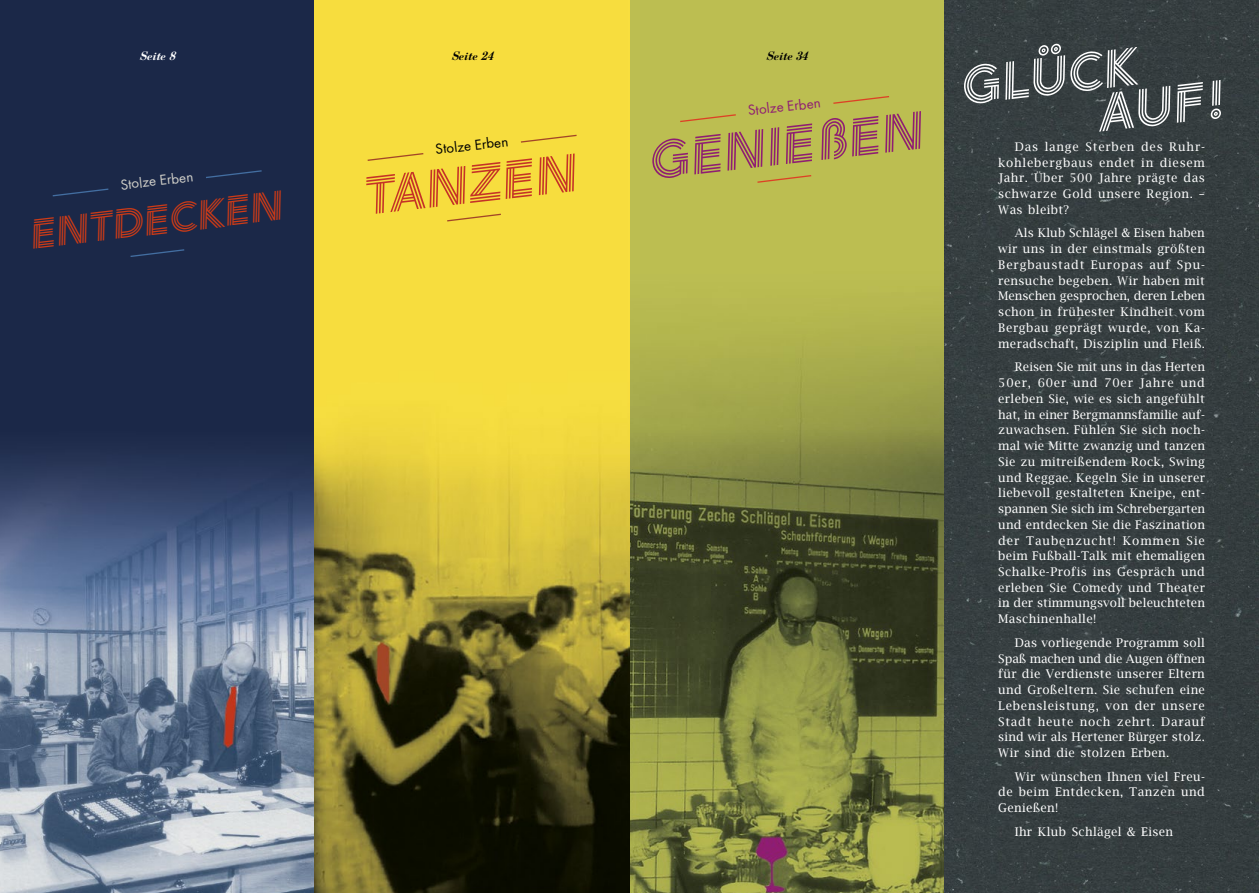
<style>
.page{position:relative;width:1259px;height:893px;background:#fff}
.page>*{position:absolute;margin:0;border:0;box-sizing:border-box;transform-origin:0 0}
.t1{font:53.1px "Arya Triple Slant";color:#fff}
.t2{font:52.95px "Arya Triple Slant";color:#8f1e72}
.t3{font:52.95px "Arya Triple Slant";color:#c53227}
.t4{font:52.95px "Arya Triple Slant";color:#fff}
.t5{font:41.1px "Arya Triple Slant";color:#ce3b17}
.t6{font:15px "Futura PT";color:#cfcec8}
.t7{font:15px "Futura PT";color:#8f1e72}
.t8{font:15px "Futura PT";color:#000}
.t9{font:12px/15.8px "Lucida Bright";letter-spacing:.03em;color:#fff;text-align:justify}
.t10{font:italic 700 12px "Berenis ADF Pro";color:#000}
.t11{font:italic 700 12px "Berenis ADF Pro";color:#fff}
</style>
<div class="page">
<img style="left:0;top:0;width:1259px;height:893px">
<svg style="left:51px;top:188px;width:59px;height:9px"></svg>
<svg style="left:204px;top:169px;width:59px;height:10px"></svg>
<svg style="left:679px;top:113px;width:58px;height:10px"></svg>
<svg style="left:832px;top:95px;width:58px;height:10px"></svg>
<svg style="left:366px;top:152px;width:59px;height:10px"></svg>
<svg style="left:519px;top:134px;width:59px;height:9px"></svg>
<svg style="left:129px;top:248px;width:57px;height:10px"></svg>
<svg style="left:446px;top:213px;width:56px;height:9px"></svg>
<svg style="left:756px;top:174px;width:56px;height:10px"></svg>
<p class="t11" style="left:140px;top:49px;width:37px">Seite 8</p>
<p class="t10" style="left:451px;top:49px;width:43px">Seite 24</p>
<p class="t10" style="left:766px;top:49px;width:43px">Seite 34</p>
<p class="t6" style="left:119px;top:176px;width:75px;rotate:-7deg">Stolze Erben</p>
<h3 class="t5" style="left:26px;top:210px;width:256px;rotate:-7deg">EntDECKEN</h3>
<p class="t8" style="left:434px;top:141px;width:75px;rotate:-7deg">Stolze Erben</p>
<h2 class="t3" style="left:358px;top:165px;width:216px;rotate:-7deg">TANZEN</h2>
<p class="t7" style="left:747px;top:102px;width:75px;rotate:-7deg">Stolze Erben</p>
<h2 class="t2" style="left:643px;top:130px;width:278px;rotate:-7deg">Genießen</h2>
<h2 class="t4" style="left:955px;top:54px;width:179px;rotate:-7deg">Glück</h2>
<h1 class="t1" style="left:1092px;top:81px;width:131px;rotate:-7deg">Auf!</h1>
<p class="t9" style="left:998px;top:139px;width:208px;text-indent:16px">Das lange Sterben des Ruhr&shy;kohlebergbaus endet in diesem Jahr. Über 500 Jahre prägte das schwarze Gold unsere Region. – Was bleibt?</p>
<p class="t9" style="left:998px;top:225px;width:208px;text-indent:16px">Als Klub Schlägel &amp; Eisen haben wir uns in der einstmals größten Bergbaustadt Europas auf Spu&shy;rensuche begeben. Wir haben mit Menschen gesprochen, deren Leben schon in frühester Kindheit vom Bergbau geprägt wurde, von Ka&shy;meradschaft, Disziplin und Fleiß.</p>
<p class="t9" style="left:998px;top:359px;width:208px;text-indent:16px">Reisen Sie mit uns in das Herten 50er, 60er und 70er Jahre und erleben Sie, wie es sich angefühlt hat, in einer Bergmannsfamilie auf&shy;zuwachsen. Fühlen Sie sich noch&shy;mal wie Mitte zwanzig und tanzen Sie zu mitreißendem Rock, Swing und Reggae. Kegeln Sie in unserer liebevoll gestalteten Kneipe, ent&shy;spannen Sie sich im Schrebergarten und entdecken Sie die Faszination der Taubenzucht! Kommen Sie beim Fußball-Talk mit ehemaligen Schalke-Profis ins Gespräch und erleben Sie Comedy und Theater in der stimmungsvoll beleuchteten Maschinenhalle!</p>
<p class="t9" style="left:998px;top:635px;width:208px;text-indent:16px">Das vorliegende Programm soll Spaß machen und die Augen öffnen für die Verdienste unserer Eltern und Großeltern. Sie schufen eine Lebensleistung, von der unsere Stadt heute noch zehrt. Darauf sind wir als Hertener Bürger stolz.<br>Wir sind die stolzen Erben.</p>
<p class="t9" style="left:998px;top:768px;width:208px;text-indent:16px">Wir wünschen Ihnen viel Freu&shy;de beim Entdecken, Tanzen und Genießen!</p>
<p class="t9" style="left:1014px;top:824px;width:160px">Ihr Klub Schlägel &amp; Eisen</p>
</div>
